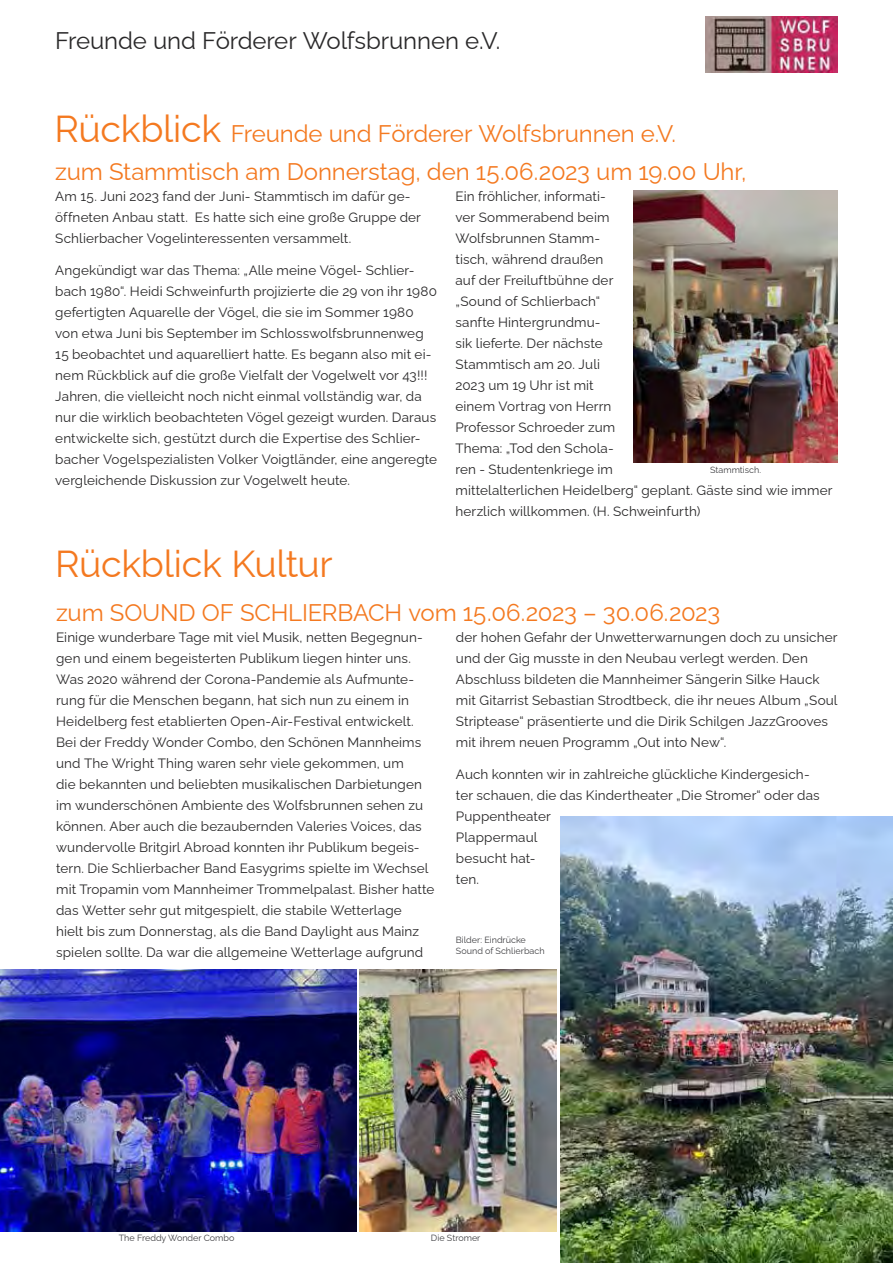
<style>
.page{position:relative;width:893px;height:1263px;background:#fff}
.page>*{position:absolute;margin:0;border:0;box-sizing:border-box;transform-origin:0 0}
.t1{font:37.5px "Raleway";letter-spacing:-.01em;color:#f47920}
.t2{font:24px/38.4px "Raleway";letter-spacing:-.005em;color:#f47920}
.t3{font:24px "Raleway";letter-spacing:-.005em;color:#292829}
.t4{font:13.5px/21px "Raleway";letter-spacing:.01em;color:#292829}
.t5{font:9px/10.8px "Raleway";color:#404043}
.s1{font-size:37.5px}
</style>
<div class="page">
<img style="left:634px;top:190px;width:204px;height:272px">
<img style="left:560px;top:816px;width:333px;height:447px">
<img style="left:0;top:969px;width:356px;height:262px">
<img style="left:360px;top:969px;width:196px;height:263px">
<img style="left:705px;top:17px;width:133px;height:55px">
<h2 class="t3" style="left:55px;top:22px;width:446px">Freunde und Förderer Wolfsbrunnen e.V.</h2>
<h2 class="t2" style="left:55px;top:111px;width:693px"><span class="s1">Rückblick</span> Freunde und Förderer Wolfsbrunnen e.V.<br>zum Stammtisch am Donnerstag, den 15.06.2023 um 19.00 Uhr,</h2>
<p class="t4" style="left:55px;top:184px;width:367px">Am 15. Juni 2023 fand der Juni- Stammtisch im dafür ge&shy;öffneten Anbau statt. Es hatte sich eine große Gruppe der<br>Schlierbacher Vogelinteressenten versammelt.</p>
<p class="t4" style="left:55px;top:258px;width:383px">Angekündigt war das Thema: „Alle meine Vögel- Schlier&shy;bach 1980“. Heidi Schweinfurth projizierte die 29 von ihr 1980 gefertigten Aquarelle der Vögel, die sie im Sommer 1980 von etwa Juni bis September im Schlosswolfsbrunnenweg 15 beobachtet und aquarelliert hatte. Es begann also mit ei&shy;nem Rückblick auf die große Vielfalt der Vogelwelt vor 43!!!<br>Jahren, die vielleicht noch nicht einmal vollständig war, da nur die wirklich beobachteten Vögel gezeigt wurden. Daraus entwickelte sich, gestützt durch die Expertise des Schlier&shy;bacher Vogelspezialisten Volker Voigtländer, eine angeregte vergleichende Diskussion zur Vogelwelt heute.</p>
<p class="t4" style="left:455px;top:184px;width:379px">Ein fröhlicher, informati-<br>ver Sommerabend beim<br>Wolfsbrunnen Stamm-<br>tisch, während draußen<br>auf der Freiluftbühne der<br>„Sound of Schlierbach“<br>sanfte Hintergrundmu-<br>sik lieferte. Der nächste<br>Stammtisch am 20. Juli<br>2023 um 19 Uhr ist mit<br>einem Vortrag von Herrn<br>Professor Schroeder zum<br>Thema: „Tod den Schola-<br>ren - Studentenkriege im<br>mittelalterlichen Heidelberg“ geplant. Gäste sind wie immer herzlich willkommen. (H. Schweinfurth)</p>
<p class="t5" style="left:710px;top:464px;width:53px">Stammtisch.</p>
<h1 class="t1" style="left:55px;top:534px;width:279px">Rückblick Kultur</h1>
<h2 class="t2" style="left:56px;top:591px;width:665px">zum SOUND OF SCHLIERBACH vom 15.06.2023 – 30.06.2023</h2>
<p class="t4" style="left:56px;top:625px;width:380px">Einige wunderbare Tage mit viel Musik, netten Begegnun&shy;gen und einem begeisterten Publikum liegen hinter uns.<br>Was 2020 während der Corona-Pandemie als Aufmunte&shy;rung für die Menschen begann, hat sich nun zu einem in Heidelberg fest etablierten Open-Air-Festival entwickelt.<br>Bei der Freddy Wonder Combo, den Schönen Mannheims und The Wright Thing waren sehr viele gekommen, um<br>die bekannten und beliebten musikalischen Darbietungen im wunderschönen Ambiente des Wolfsbrunnen sehen zu können. Aber auch die bezaubernden Valeries Voices, das wundervolle Britgirl Abroad konnten ihr Publikum begeis&shy;tern. Die Schlierbacher Band Easygrims spielte im Wechsel mit Tropamin vom Mannheimer Trommelpalast. Bisher hatte das Wetter sehr gut mitgespielt, die stabile Wetterlage<br>hielt bis zum Donnerstag, als die Band Daylight aus Mainz spielen sollte. Da war die allgemeine Wetterlage aufgrund</p>
<p class="t4" style="left:456px;top:625px;width:383px">der hohen Gefahr der Unwetterwarnungen doch zu unsicher und der Gig musste in den Neubau verlegt werden. Den Abschluss bildeten die Mannheimer Sängerin Silke Hauck mit Gitarrist Sebastian Strodtbeck, die ihr neues Album „Soul Striptease“ präsentierte und die Dirik Schilgen JazzGrooves mit ihrem neuen Programm „Out into New“.</p>
<p class="t4" style="left:456px;top:762px;width:365px">Auch konnten wir in zahlreiche glückliche Kindergesich&shy;ter schauen, die das Kindertheater „Die Stromer“ oder das<br>Puppentheater<br>Plappermaul<br>besucht hat-<br>ten.</p>
<p class="t5" style="left:456px;top:933px;width:90px">Bilder: Eindrücke<br>Sound of Schlierbach</p>
<p class="t5" style="left:119px;top:1231px;width:117px">The Freddy Wonder Combo</p>
<p class="t5" style="left:431px;top:1232px;width:51px">Die Stromer</p>
</div>
